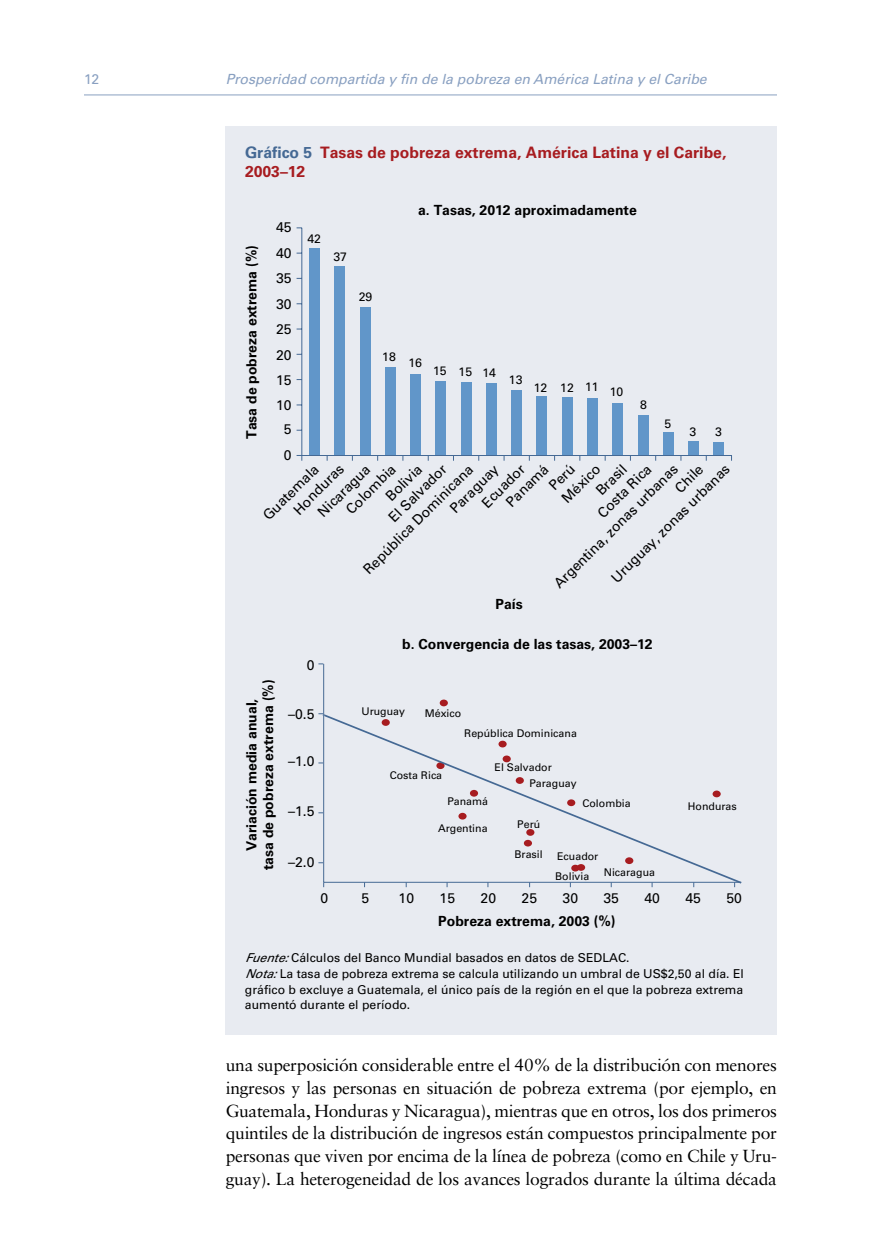
<style>
.page{position:relative;width:882px;height:1260px;background:#fff}
.page>*{position:absolute;margin:0;border:0;box-sizing:border-box;transform-origin:0 0}
.t1{font:17.5px/22.8px "Sabon LT Std";letter-spacing:-.015em;color:#000;text-align:justify}
.t2{font:700 15.75px/18.9px "Univers LT Std";color:#a71c20}
.t3{font:14px/25.6px "Univers LT Std";color:#000;text-align:justify}
.t4{font:700 14px/16.8px "Univers LT Std";color:#000;text-align:center}
.t5{font:italic 14px "Univers LT Std";color:#89a0c1}
.t6{font:14px "Univers LT Std";color:#89a0c1}
.t7{font:12.25px/15.8px "Univers LT Std";color:#000}
.t8{font:10.67px/19.2px "Univers LT Std";color:#000}
.s1{color:#456994}
.s2{font-style:italic}
</style>
<div class="page">
<hr style="left:84px;top:94px;width:693px;height:1px;background:#89a0c1">
<div style="left:226px;top:126px;width:551px;height:908px;background:#e8ebf1"></div>
<div style="left:714px;top:442px;width:10px;height:13px;background:#6196c9"></div>
<div style="left:689px;top:441px;width:10px;height:14px;background:#6196c9"></div>
<div style="left:663px;top:432px;width:10px;height:23px;background:#6196c9"></div>
<div style="left:638px;top:415px;width:10px;height:40px;background:#6196c9"></div>
<div style="left:613px;top:403px;width:10px;height:52px;background:#6196c9"></div>
<div style="left:587px;top:398px;width:11px;height:57px;background:#6196c9"></div>
<div style="left:562px;top:397px;width:10px;height:58px;background:#6196c9"></div>
<div style="left:537px;top:396px;width:10px;height:59px;background:#6196c9"></div>
<div style="left:512px;top:391px;width:10px;height:64px;background:#6196c9"></div>
<div style="left:486px;top:383px;width:10px;height:72px;background:#6196c9"></div>
<div style="left:461px;top:382px;width:10px;height:73px;background:#6196c9"></div>
<div style="left:436px;top:381px;width:10px;height:74px;background:#6196c9"></div>
<div style="left:411px;top:374px;width:10px;height:81px;background:#6196c9"></div>
<div style="left:385px;top:367px;width:10px;height:88px;background:#6196c9"></div>
<div style="left:360px;top:307px;width:10px;height:148px;background:#6196c9"></div>
<div style="left:335px;top:266px;width:10px;height:189px;background:#6196c9"></div>
<div style="left:309px;top:248px;width:11px;height:207px;background:#6196c9"></div>
<hr style="left:301px;top:228px;width:1px;height:228px;background:#456994">
<hr style="left:302px;top:455px;width:430px;height:1px;background:#456994">
<div style="left:440px;top:700px;width:8px;height:6px;background:#a71c20;border-radius:50%"></div>
<svg style="left:321px;top:713px;width:421px;height:172px"></svg>
<hr style="left:323px;top:664px;width:1px;height:218px;background:#456994">
<hr style="left:324px;top:882px;width:417px;height:1px;background:#456994">
<p class="t6" style="left:84px;top:71px;width:17px">12</p>
<p class="t5" style="left:226px;top:71px;width:483px">Prosperidad compartida y fin de la pobreza en América Latina y el Caribe</p>
<p class="t2" style="left:245px;top:144px;width:483px"><span class="s1">Gráfico 5</span> Tasas de pobreza extrema, América Latina y el Caribe,<br>2003–12</p>
<p class="t4" style="left:243px;top:439px;width:195px;rotate:-90deg">Tasa de pobreza extrema (%)</p>
<p class="t3" style="left:276px;top:215px;width:17px">45</p>
<p class="t3" style="left:276px;top:241px;width:17px">40<br>35<br>30</p>
<p class="t3" style="left:276px;top:316px;width:17px">25<br>20<br>15<br>10</p>
<p class="t3" style="left:284px;top:417px;width:9px">5<br>0</p>
<p class="t7" style="left:307px;top:231px;width:15px">42</p>
<p class="t7" style="left:333px;top:249px;width:15px">37</p>
<p class="t7" style="left:359px;top:288px;width:15px">29</p>
<p class="t4" style="left:418px;top:202px;width:220px">a. Tasas, 2012 aproximadamente</p>
<p class="t7" style="left:382px;top:349px;width:15px">18</p>
<p class="t7" style="left:408px;top:355px;width:15px">16</p>
<p class="t7" style="left:433px;top:364px;width:64px">15 15 14</p>
<p class="t7" style="left:509px;top:372px;width:15px">13</p>
<p class="t7" style="left:534px;top:379px;width:66px">12 12 11</p>
<p class="t7" style="left:610px;top:384px;width:15px">10</p>
<p class="t7" style="left:640px;top:397px;width:8px">8</p>
<p class="t7" style="left:665px;top:415px;width:8px">5</p>
<p class="t7" style="left:689px;top:424px;width:8px">3</p>
<p class="t7" style="left:715px;top:424px;width:8px">3</p>
<p class="t3" style="left:499px;top:496px;width:55px;rotate:-45deg">Panamá</p>
<p class="t3" style="left:542px;top:479px;width:32px;rotate:-45deg">Perú</p>
<p class="t3" style="left:589px;top:484px;width:39px;rotate:-45deg">Brasil</p>
<p class="t3" style="left:382px;top:511px;width:77px;rotate:-45deg">El Salvador</p>
<p class="t3" style="left:475px;top:496px;width:56px;rotate:-45deg">Ecuador</p>
<p class="t3" style="left:443px;top:502px;width:64px;rotate:-45deg">Paraguay</p>
<p class="t3" style="left:668px;top:481px;width:35px;rotate:-45deg">Chile</p>
<p class="t3" style="left:605px;top:571px;width:163px;rotate:-45deg">Uruguay, zonas urbanas</p>
<p class="t3" style="left:287px;top:503px;width:66px;rotate:-45deg">Honduras</p>
<p class="t3" style="left:547px;top:577px;width:170px;rotate:-45deg">Argentina, zonas urbanas</p>
<p class="t3" style="left:555px;top:492px;width:50px;rotate:-45deg">México</p>
<p class="t3" style="left:311px;top:505px;width:69px;rotate:-45deg">Nicaragua</p>
<p class="t3" style="left:339px;top:503px;width:65px;rotate:-45deg">Colombia</p>
<p class="t3" style="left:357px;top:563px;width:150px;rotate:-45deg">República Dominicana</p>
<p class="t3" style="left:256px;top:509px;width:74px;rotate:-45deg">Guatemala</p>
<p class="t3" style="left:379px;top:489px;width:47px;rotate:-45deg">Bolivia</p>
<p class="t3" style="left:591px;top:507px;width:71px;rotate:-45deg">Costa Rica</p>
<p class="t4" style="left:496px;top:596px;width:29px">País</p>
<p class="t4" style="left:243px;top:870px;width:192px;rotate:-90deg">Variación media anual,<br>tasa de pobreza extrema (%)</p>
<p class="t3" style="left:307px;top:652px;width:9px">0</p>
<p class="t3" style="left:288px;top:701px;width:28px">–0.5</p>
<p class="t3" style="left:288px;top:748px;width:28px">–1.0</p>
<p class="t3" style="left:288px;top:799px;width:28px">–1.5</p>
<p class="t3" style="left:288px;top:849px;width:28px">–2.0</p>
<p class="t4" style="left:402px;top:635px;width:252px">b. Convergencia de las tasas, 2003–12</p>
<p class="t8" style="left:361px;top:702px;width:45px">Uruguay</p>
<p class="t8" style="left:425px;top:703px;width:38px">México</p>
<p class="t8" style="left:390px;top:765px;width:54px">Costa Rica</p>
<p class="t8" style="left:464px;top:724px;width:114px">República Dominicana</p>
<p class="t8" style="left:529px;top:759px;width:49px;line-height:15.9px;text-indent:-35px">El Salvador<br>Paraguay</p>
<p class="t8" style="left:447px;top:792px;width:42px">Panamá</p>
<p class="t8" style="left:438px;top:819px;width:51px">Argentina</p>
<p class="t8" style="left:582px;top:794px;width:50px">Colombia</p>
<p class="t8" style="left:517px;top:814px;width:24px">Perú</p>
<p class="t8" style="left:514px;top:845px;width:30px">Brasil</p>
<p class="t8" style="left:555px;top:847px;width:45px">Ecuador<br>Bolivia</p>
<p class="t8" style="left:604px;top:863px;width:53px">Nicaragua</p>
<p class="t8" style="left:688px;top:797px;width:50px">Honduras</p>
<p class="t3" style="left:321px;top:886px;width:9px">0</p>
<p class="t3" style="left:361px;top:886px;width:9px">5</p>
<p class="t3" style="left:399px;top:886px;width:17px">10</p>
<p class="t3" style="left:440px;top:886px;width:17px">15</p>
<p class="t3" style="left:481px;top:886px;width:17px">20</p>
<p class="t3" style="left:522px;top:886px;width:17px">25</p>
<p class="t3" style="left:563px;top:886px;width:17px">30</p>
<p class="t3" style="left:604px;top:886px;width:17px">35</p>
<p class="t3" style="left:645px;top:886px;width:17px">40</p>
<p class="t3" style="left:686px;top:886px;width:17px">45</p>
<p class="t3" style="left:727px;top:886px;width:17px">50</p>
<p class="t4" style="left:438px;top:913px;width:179px">Pobreza extrema, 2003 (%)</p>
<p class="t7" style="left:245px;top:950px;width:501px"><span class="s2">Fuente:</span> Cálculos del Banco Mundial basados en datos de SEDLAC.<br><span class="s2">Nota:</span> La tasa de pobreza extrema se calcula utilizando un umbral de US$2,50 al día. El gráfico b excluye a Guatemala, el único país de la región en el que la pobreza extrema aumentó durante el período.</p>
<p class="t1" style="left:226px;top:1053px;width:553px">una superposición considerable entre el 40% de la distribución con menores ingresos y las personas en situación de pobreza extrema (por ejemplo, en Guatemala, Honduras y Nicaragua), mientras que en otros, los dos primeros quintiles de la distribución de ingresos están compuestos principalmente por personas que viven por encima de la línea de pobreza (como en Chile y Uru&shy;guay). La heterogeneidad de los avances logrados durante la última década</p>
</div>
